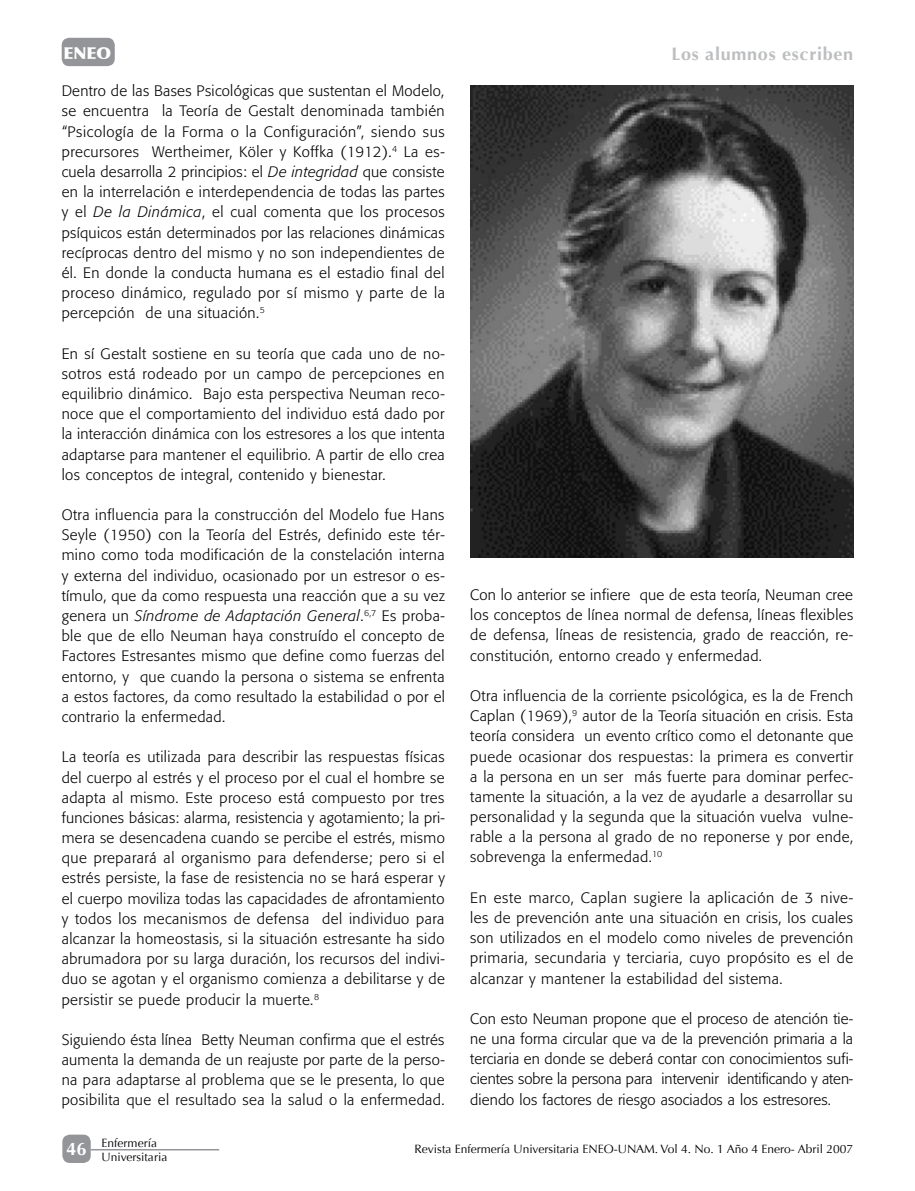
<style>
.page{position:relative;width:915px;height:1191px;background:#fff}
.page>*{position:absolute;margin:0;border:0;box-sizing:border-box;transform-origin:0 0}
.t1{font:700 18px "Optima";letter-spacing:.04em;color:#bcbec0}
.t2{font:700 18px "Optima";color:#fff}
.t3{font:900 16.5px "Optima";color:#fff}
.t4{font:300 15px/20.1px "Formata";letter-spacing:.03em;color:#000;text-align:justify}
.t5{font:12px/14.4px "Optima";color:#000}
.s1{font-style:italic}
</style>
<div class="page">
<div style="left:62px;top:1134px;width:29px;height:29px;background:#939598;border-radius:7px"></div>
<hr style="left:91px;top:1149px;width:128px;height:1px;background:#939598">
<div style="left:62px;top:38px;width:53px;height:28px;background:#939598;border-radius:7px"></div>
<img style="left:470px;top:85px;width:383px;height:472px">
<p class="t3" style="left:63px;top:43px;width:49px">ENEO</p>
<p class="t4" style="left:62px;top:81px;width:384px">Dentro de las Bases Psicológicas que sustentan el Modelo, se encuentra la Teoría de Gestalt denominada también “Psicología de la Forma o la Configuración”, siendo sus precursores Wertheimer, Köler y Koffka (1912).<sup>4</sup> La es&shy;cuela desarrolla 2 principios: el <span class="s1">De integridad</span> que consiste en la interrelación e interdependencia de todas las partes y el <span class="s1">De la Dinámica</span>, el cual comenta que los procesos psíquicos están determinados por las relaciones dinámicas recíprocas dentro del mismo y no son independientes de él. En donde la conducta humana es el estadio final del proceso dinámico, regulado por sí mismo y parte de la percepción de una situación.<sup>5</sup></p>
<p class="t4" style="left:62px;top:343px;width:385px">En sí Gestalt sostiene en su teoría que cada uno de no&shy;sotros está rodeado por un campo de percepciones en equilibrio dinámico. Bajo esta perspectiva Neuman reco&shy;noce que el comportamiento del individuo está dado por la interacción dinámica con los estresores a los que intenta adaptarse para mantener el equilibrio. A partir de ello crea los conceptos de integral, contenido y bienestar.</p>
<p class="t4" style="left:62px;top:505px;width:385px">Otra influencia para la construcción del Modelo fue Hans Seyle (1950) con la Teoría del Estrés, definido este tér&shy;mino como toda modificación de la constelación interna y externa del individuo, ocasionado por un estresor o es&shy;tímulo, que da como respuesta una reacción que a su vez genera un <span class="s1">Síndrome de Adaptación General</span>.<sup>6,7</sup> Es proba&shy;ble que de ello Neuman haya construído el concepto de Factores Estresantes mismo que define como fuerzas del entorno, y que cuando la persona o sistema se enfrenta a estos factores, da como resultado la estabilidad o por el contrario la enfermedad.</p>
<p class="t4" style="left:62px;top:747px;width:385px">La teoría es utilizada para describir las respuestas físicas del cuerpo al estrés y el proceso por el cual el hombre se adapta al mismo. Este proceso está compuesto por tres funciones básicas: alarma, resistencia y agotamiento; la pri&shy;mera se desencadena cuando se percibe el estrés, mismo que preparará al organismo para defenderse; pero si el estrés persiste, la fase de resistencia no se hará esperar y el cuerpo moviliza todas las capacidades de afrontamiento y todos los mecanismos de defensa del individuo para alcanzar la homeostasis, si la situación estresante ha sido abrumadora por su larga duración, los recursos del indivi&shy;duo se agotan y el organismo comienza a debilitarse y de persistir se puede producir la muerte.<sup>8</sup></p>
<p class="t4" style="left:62px;top:1029px;width:384px">Siguiendo ésta línea Betty Neuman confirma que el estrés aumenta la demanda de un reajuste por parte de la perso&shy;na para adaptarse al problema que se le presenta, lo que posibilita que el resultado sea la salud o la enfermedad.</p>
<p class="t1" style="left:671px;top:43px;width:183px">Los alumnos escriben</p>
<p class="t4" style="left:470px;top:585px;width:384px">Con lo anterior se infiere que de esta teoría, Neuman cree los conceptos de línea normal de defensa, líneas flexibles de defensa, líneas de resistencia, grado de reacción, re&shy;constitución, entorno creado y enfermedad.</p>
<p class="t4" style="left:470px;top:686px;width:384px">Otra influencia de la corriente psicológica, es la de French Caplan (1969),<sup>9</sup> autor de la Teoría situación en crisis. Esta teoría considera un evento crítico como el detonante que puede ocasionar dos respuestas: la primera es convertir a la persona en un ser más fuerte para dominar perfec&shy;tamente la situación, a la vez de ayudarle a desarrollar su personalidad y la segunda que la situación vuelva vulne&shy;rable a la persona al grado de no reponerse y por ende, sobrevenga la enfermedad.<sup>10</sup></p>
<p class="t4" style="left:470px;top:887px;width:384px">En este marco, Caplan sugiere la aplicación de 3 nive&shy;les de prevención ante una situación en crisis, los cuales son utilizados en el modelo como niveles de prevención primaria, secundaria y terciaria, cuyo propósito es el de alcanzar y mantener la estabilidad del sistema.</p>
<p class="t4" style="left:470px;top:1008px;width:384px">Con esto Neuman propone que el proceso de atención tie&shy;ne una forma circular que va de la prevención primaria a la terciaria en donde se deberá contar con conocimientos sufi&shy;cientes sobre la persona para intervenir identificando y aten&shy;diendo los factores de riesgo asociados a los estresores.</p>
<p class="t2" style="left:66px;top:1138px;width:22px">46</p>
<p class="t5" style="left:102px;top:1135px;width:67px">Enfermería<br>Universitaria</p>
<p class="t5" style="left:414px;top:1141px;width:440px">Revista Enfermería Universitaria ENEO-UNAM. Vol 4. No. 1 Año 4 Enero- Abril 2007</p>
</div>
